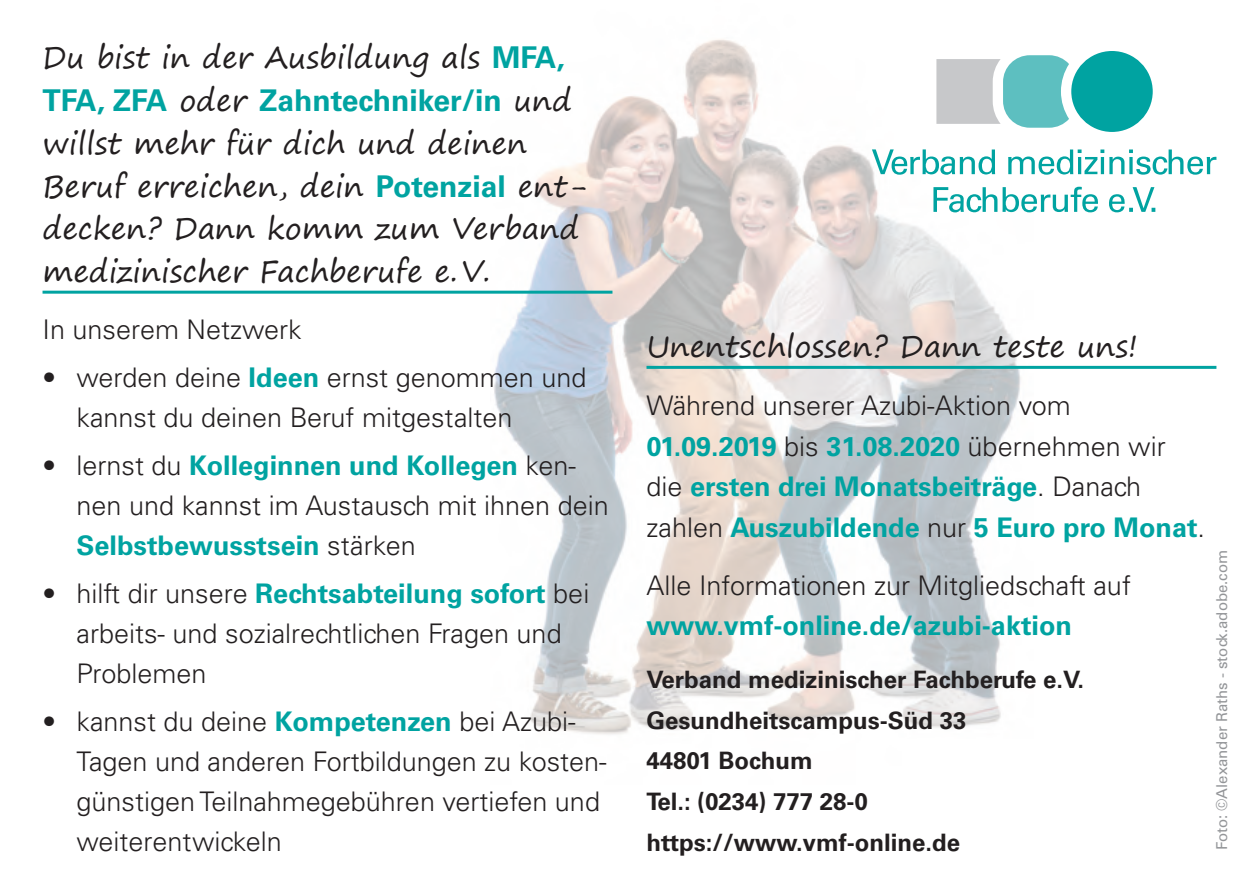
<style>
.page{position:relative;width:1259px;height:893px;background:#fff}
.page>*{position:absolute;margin:0;border:0;box-sizing:border-box;transform-origin:0 0}
.Absatzformat_1{font:30px/42.9px "Segoe Print";color:#231f20}
.Absatzformat_2{font:300 27px/39.9px "Univers LT Std";color:#231f20}
.Absatzformat_2-2{font:700 27px/40.8px "Univers LT Std";color:#00a3a1}
.Absatzformat_2-3{font:700 24px/40.8px "Univers LT Std";color:#231f20}
.t1{font:15px "Univers LT Std";color:#939598}
.s1{font-family:"Univers LT Std";font-weight:700;color:#00a3a1}
.s2{font-weight:700;color:#00a3a1}
.s3{font-weight:300;color:#231f20}
</style>
<div class="page">
<img style="left:490px;top:39px;width:543px;height:696px">
<hr style="left:43px;top:291px;width:569px;height:3px;background:#00a3a1">
<hr style="left:646px;top:366px;width:570px;height:3px;background:#00a3a1">
<div style="left:1071px;top:51px;width:81px;height:81px;background:#00a3a1;border-radius:50%"></div>
<svg style="left:936px;top:55px;width:133px;height:73px"></svg>
<svg style="left:872px;top:149px;width:344px;height:63px"></svg>
<p class="Absatzformat_1" style="left:43px;top:35px;width:545px">Du bist in der Ausbildung als <span class="s1">MFA, TFA, ZFA</span> oder <span class="s1">Zahntechniker/in</span> und willst mehr für dich und deinen Beruf erreichen, dein <span class="s1">Potenzial</span> ent&shy;decken? Dann komm zum Verband medizinischer Fachberufe e.V.</p>
<p class="Absatzformat_2" style="left:43px;top:309px;width:261px">In unserem Netzwerk</p>
<p class="Absatzformat_2" style="left:77px;top:358px;width:511px;text-indent:-34px">• werden deine <span class="s2">Ideen</span> ernst genommen und kannst du deinen Beruf mitgestalten</p>
<p class="Absatzformat_2" style="left:77px;top:446px;width:534px;text-indent:-34px">• lernst du <span class="s2">Kolleginnen und Kollegen</span> ken&shy;nen und kannst im Austausch mit ihnen dein<br><span class="s2">Selbstbewusstsein</span> stärken</p>
<p class="Absatzformat_2" style="left:77px;top:574px;width:514px;text-indent:-34px">• hilft dir unsere <span class="s2">Rechtsabteilung sofort</span> bei arbeits- und sozialrechtlichen Fragen und<br>Problemen</p>
<p class="Absatzformat_2" style="left:77px;top:702px;width:532px;text-indent:-34px">• kannst du deine <span class="s2">Kompetenzen</span> bei Azubi-Tagen und anderen Fortbildungen zu kosten&shy;günstigen Teilnahmegebühren vertiefen und weiterentwickeln</p>
<p class="Absatzformat_1" style="left:646px;top:325px;width:493px">Unentschlossen? Dann teste uns!</p>
<p class="Absatzformat_2-2" style="left:646px;top:385px;width:560px"><span class="s3">Während unserer Azubi-Aktion vom </span>01.09.2019 <span class="s3">bis</span> 31.08.2020 <span class="s3">übernehmen wir die</span> ersten drei Monatsbeiträge<span class="s3">. Danach zahlen</span> Auszubildende <span class="s3">nur</span> 5 Euro pro Monat<span class="s3">.</span></p>
<p class="Absatzformat_2" style="left:646px;top:565px;width:486px;line-height:40.8px">Alle Informationen zur Mitgliedschaft auf <span class="s2">www.vmf-online.de/azubi-aktion</span></p>
<p class="Absatzformat_2-3" style="left:646px;top:659px;width:439px">Verband medizinischer Fachberufe e.V.<br>Gesundheitscampus-Süd 33<br>44801 Bochum<br>Tel.: (0234) 777 28-0 https://www.vmf-online.de</p>
<p class="t1" style="left:1213px;top:850px;width:302px;rotate:-90deg">Foto: ©Alexander Raths - stock.adobe.com</p>
</div>
